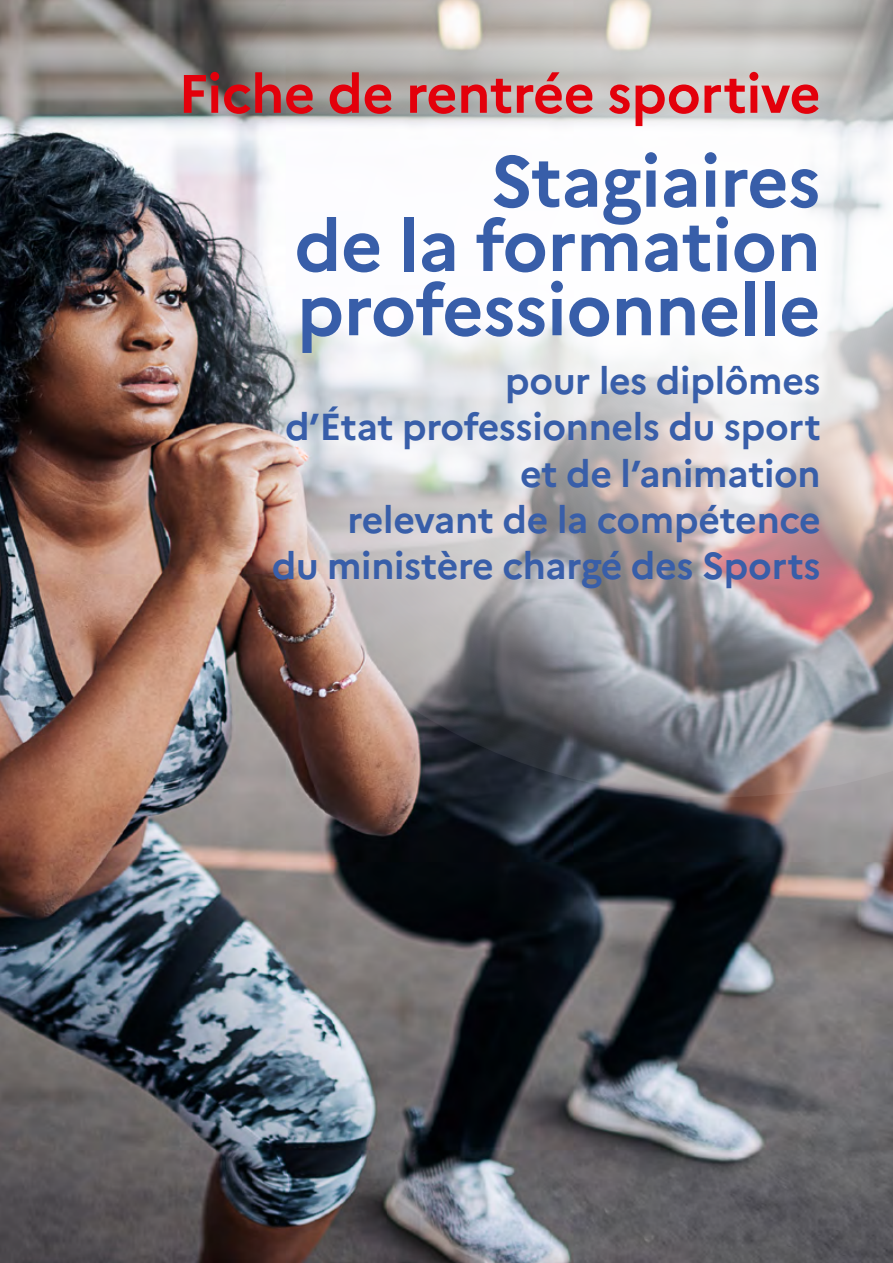
<style>
.page{position:relative;width:893px;height:1263px;background:#fff}
.page>*{position:absolute;margin:0;border:0;box-sizing:border-box;transform-origin:0 0}
.t1{font:700 72px/64.2px "Marianne";letter-spacing:-.01em;color:#385ea9;text-align:justify}
.t2{font:700 54px "Marianne";letter-spacing:-.01em;color:#e3000b}
.t3{font:700 37.5px/46.2px "Marianne";letter-spacing:-.01em;color:#385ea9;text-align:right}
</style>
<div class="page">
<img style="left:0;top:0;width:893px;height:1263px">
<img style="left:179px;top:0;width:714px;height:797px">
<h2 class="t2" style="left:178px;top:61px;width:644px">Fiche de rentrée sportive</h2>
<h1 class="t1" style="left:294px;top:149px;width:528px;text-indent:196px">Stagiaires de la formation professionnelle</h1>
<p class="t3" style="left:272px;top:358px;width:550px">pour les diplômes<br>d’État professionnels du sport et de l’animation<br>relevant de la compétence<br>du ministère chargé des Sports</p>
</div>
